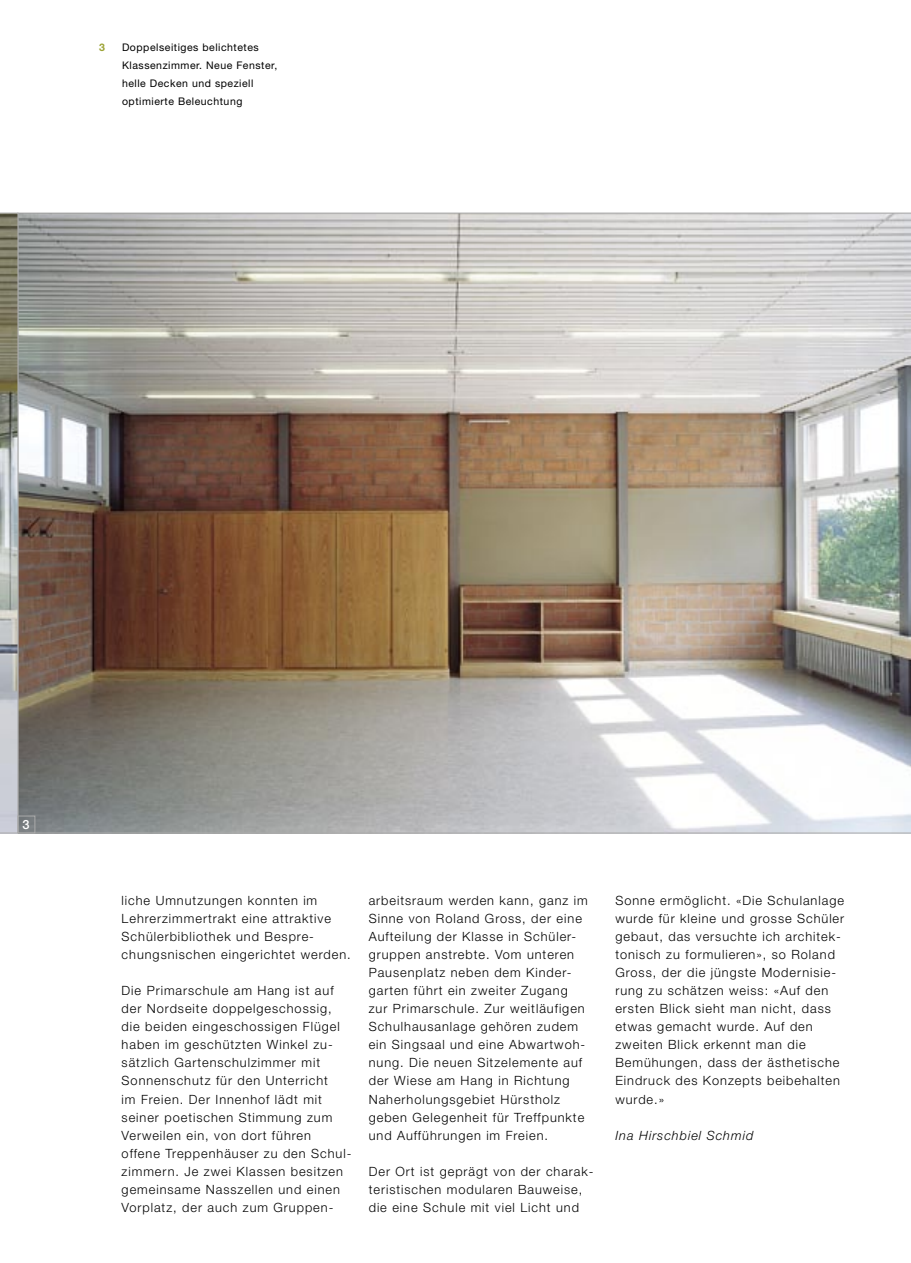
<style>
.page{position:relative;width:911px;height:1263px;background:#fff}
.page>*{position:absolute;margin:0;border:0;box-sizing:border-box;transform-origin:0 0}
.t1{font:300 12.75px/18px "Helvetica Neue LT";letter-spacing:.075em;color:#000}
.t2{font:italic 300 12.75px "Helvetica Neue LT";letter-spacing:.075em;color:#000}
.t3{font:500 12.75px "Helvetica Neue LT";color:#fff}
.t4{font:10.5px/18px "Helvetica Neue LT";letter-spacing:.05em;color:#000}
.t5{font:700 10.5px "Helvetica Neue LT";color:#9ca335}
</style>
<div class="page">
<img style="left:18px;top:213px;width:893px;height:620px">
<svg style="left:0;top:213px;width:18px;height:620px;background:#a6a8a2"></svg>
<div style="left:17px;top:815px;width:18px;height:18px;border:1px solid #aaa"></div>
<p class="t5" style="left:99px;top:40px;width:7px">3</p>
<p class="t4" style="left:122px;top:38px;width:157px">Doppelseitiges belichtetes<br>Klassenzimmer. Neue Fenster, helle Decken und speziell optimierte Beleuchtung</p>
<p class="t3" style="left:23px;top:817px;width:9px">3</p>
<p class="t1" style="left:122px;top:892px;width:231px">liche Umnutzungen konnten im Lehrerzimmertrakt eine attraktive Schülerbibliothek und Bespre&shy;chungsnischen eingerichtet werden.</p>
<p class="t1" style="left:122px;top:982px;width:231px">Die Primarschule am Hang ist auf der Nordseite doppelgeschossig, die beiden eingeschossigen Flügel haben im geschützten Winkel zu&shy;sätzlich Gartenschulzimmer mit<br>Sonnenschutz für den Unterricht<br>im Freien. Der Innenhof lädt mit seiner poetischen Stimmung zum<br>Verweilen ein, von dort führen offene Treppenhäuser zu den Schul&shy;zimmern. Je zwei Klassen besitzen gemeinsame Nasszellen und einen<br>Vorplatz, der auch zum Gruppen-</p>
<p class="t1" style="left:369px;top:892px;width:221px">arbeitsraum werden kann, ganz im<br>Sinne von Roland Gross, der eine<br>Aufteilung der Klasse in Schüler&shy;gruppen anstrebte. Vom unteren<br>Pausenplatz neben dem Kinder&shy;garten führt ein zweiter Zugang zur Primarschule. Zur weitläufigen<br>Schulhausanlage gehören zudem ein Singsaal und eine Abwartwoh&shy;nung. Die neuen Sitzelemente auf der Wiese am Hang in Richtung<br>Naherholungsgebiet Hürstholz geben Gelegenheit für Treffpunkte und Aufführungen im Freien.</p>
<p class="t1" style="left:369px;top:1162px;width:226px">Der Ort ist geprägt von der charak&shy;teristischen modularen Bauweise, die eine Schule mit viel Licht und</p>
<p class="t1" style="left:615px;top:892px;width:230px">Sonne ermöglicht. «Die Schulanlage wurde für kleine und grosse Schüler gebaut, das versuchte ich architek&shy;tonisch zu formulieren», so Roland<br>Gross, der die jüngste Modernisie&shy;rung zu schätzen weiss: «Auf den ersten Blick sieht man nicht, dass etwas gemacht wurde. Auf den zweiten Blick erkennt man die<br>Bemühungen, dass der ästhetische<br>Eindruck des Konzepts beibehalten wurde.»</p>
<p class="t2" style="left:615px;top:1127px;width:139px">Ina Hirschbiel Schmid</p>
</div>
